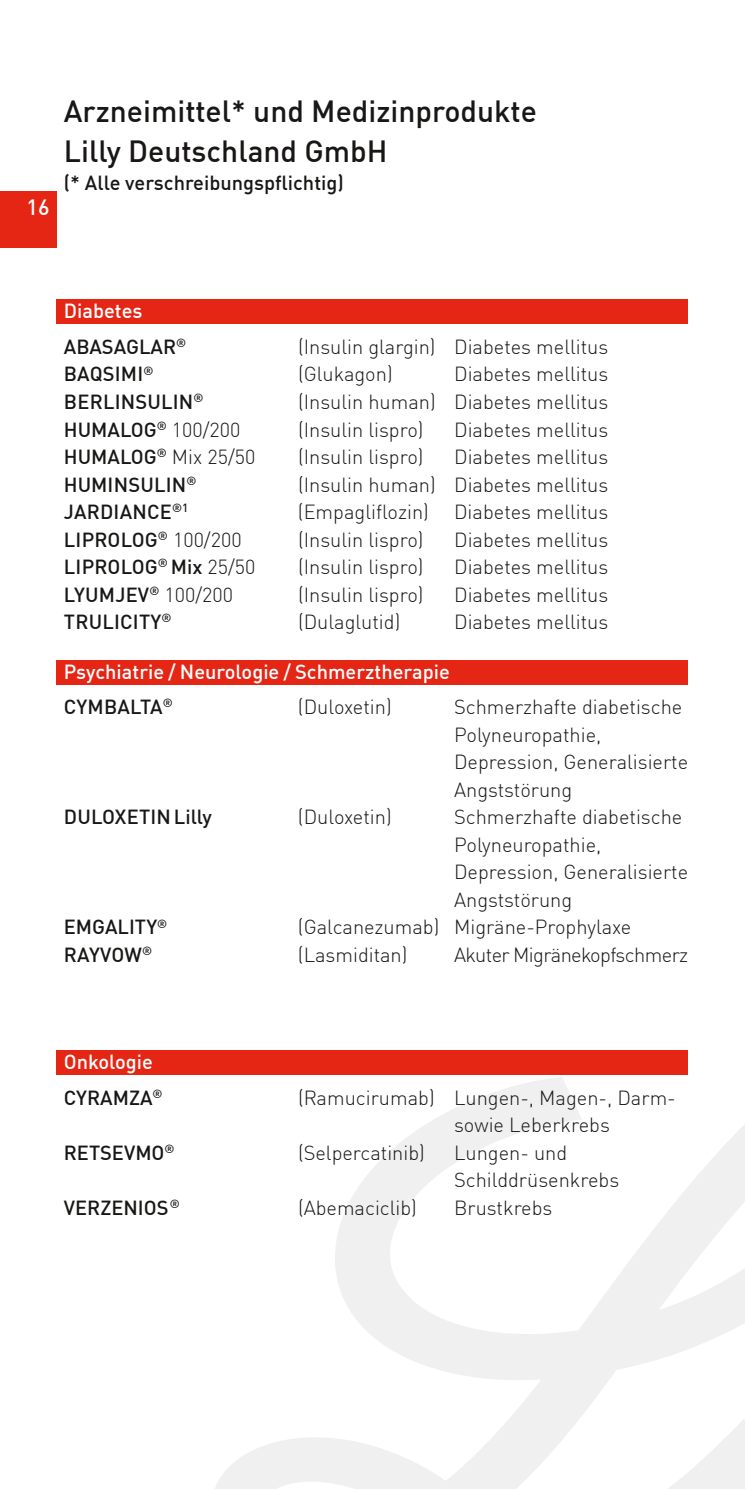
<style>
.page{position:relative;width:745px;height:1489px;background:#fff}
.page>*{position:absolute;margin:0;border:0;box-sizing:border-box;transform-origin:0 0}
.t1{font:500 30px/40px "DIN Pro";color:#181716}
.t2{font:500 21.5px "DIN Pro";color:#fff}
.t3{font:300 20px/27.5px "DIN Pro";color:#181716}
.t4{font:500 20px/35.5px "DIN Pro";color:#181716}
.t5{font:500 20px/34.8px "DIN Pro";color:#fff}
.t6{font:300 20px "DIN Pro";letter-spacing:-.03em;color:#181716}
.s1{color:#fff}
.s2{font-weight:300}
.s3{font-weight:500}
.s4{color:#181716}
</style>
<div class="page">
<div style="left:0;top:191px;width:57px;height:57px;background:#e52615"></div>
<svg style="left:215px;top:1050px;width:529px;height:438px"></svg>
<div style="left:57px;top:660px;width:630px;height:25px;background:#e52615"></div>
<div style="left:57px;top:1050px;width:630px;height:25px;background:#e52615"></div>
<div style="left:57px;top:299px;width:630px;height:25px;background:#e52615"></div>
<p class="t2" style="left:27px;top:191px;width:25px">16</p>
<h1 class="t1" style="left:64px;top:89px;width:474px">Arzneimittel* und Medizinprodukte<br>Lilly Deutschland GmbH</h1>
<p class="t4" style="left:64px;top:163px;width:281px">(* Alle verschreibungspflichtig)</p>
<p class="t4" style="left:64px;top:292px;width:124px"><span class="s1">Diabetes<br></span>ABASAGLAR<sup>®</sup></p>
<p class="t3" style="left:298px;top:332px;width:311px">(Insulin glargin) Diabetes mellitus</p>
<p class="t4" style="left:64px;top:355px;width:91px">BAQSIMI<sup>®</sup></p>
<p class="t3" style="left:298px;top:359px;width:96px">(Glukagon)</p>
<p class="t3" style="left:454px;top:359px;width:156px">Diabetes mellitus</p>
<p class="t4" style="left:64px;top:383px;width:141px">BERLINSULIN<sup>®</sup></p>
<p class="t3" style="left:298px;top:387px;width:311px">(Insulin human) Diabetes mellitus</p>
<p class="t4" style="left:64px;top:410px;width:178px">HUMALOG<sup>®</sup> <span class="s2">100/200</span></p>
<p class="t3" style="left:298px;top:414px;width:127px">(Insulin lispro)</p>
<p class="t3" style="left:454px;top:414px;width:156px">Diabetes mellitus</p>
<p class="t3" style="left:64px;top:442px;width:193px"><span class="s3">HUMALOG</span><sup>®</sup> Mix 25/50</p>
<p class="t3" style="left:298px;top:442px;width:127px">(Insulin lispro)</p>
<p class="t3" style="left:454px;top:442px;width:156px">Diabetes mellitus</p>
<p class="t4" style="left:64px;top:465px;width:134px">HUMINSULIN<sup>®</sup></p>
<p class="t3" style="left:298px;top:469px;width:311px">(Insulin human) Diabetes mellitus</p>
<p class="t4" style="left:64px;top:493px;width:126px">JARDIANCE<sup>®1</sup></p>
<p class="t3" style="left:298px;top:497px;width:132px">(Empagliflozin)</p>
<p class="t3" style="left:454px;top:497px;width:156px">Diabetes mellitus</p>
<p class="t4" style="left:64px;top:520px;width:179px">LIPROLOG<sup>®</sup> <span class="s2">100/200</span></p>
<p class="t3" style="left:298px;top:524px;width:127px">(Insulin lispro)</p>
<p class="t3" style="left:454px;top:524px;width:156px">Diabetes mellitus</p>
<p class="t4" style="left:64px;top:548px;width:193px">LIPROLOG<sup>®</sup> Mix <span class="s2">25/50</span></p>
<p class="t3" style="left:298px;top:552px;width:127px">(Insulin lispro)</p>
<p class="t3" style="left:454px;top:552px;width:156px">Diabetes mellitus</p>
<p class="t4" style="left:64px;top:575px;width:170px">LYUMJEV<sup>®</sup> <span class="s2">100/200</span></p>
<p class="t3" style="left:298px;top:579px;width:127px">(Insulin lispro)</p>
<p class="t3" style="left:454px;top:579px;width:156px">Diabetes mellitus</p>
<p class="t4" style="left:64px;top:603px;width:109px">TRULICITY<sup>®</sup></p>
<p class="t3" style="left:298px;top:607px;width:104px">(Dulaglutid)</p>
<p class="t3" style="left:454px;top:607px;width:156px">Diabetes mellitus</p>
<p class="t5" style="left:64px;top:653px;width:387px">Psychiatrie / Neurologie / Schmerztherapie<br><span class="s4">CYMBALTA</span><sup>®</sup></p>
<p class="t3" style="left:298px;top:691px;width:95px">(Duloxetin)</p>
<p class="t3" style="left:454px;top:691px;width:235px">Schmerzhafte diabetische<br>Polyneuropathie,<br>Depression, Generalisierte<br>Angststörung</p>
<p class="t4" style="left:64px;top:797px;width:149px">DULOXETIN Lilly</p>
<p class="t3" style="left:298px;top:801px;width:95px">(Duloxetin)</p>
<p class="t3" style="left:454px;top:801px;width:235px">Schmerzhafte diabetische<br>Polyneuropathie,<br>Depression, Generalisierte<br>Angststörung</p>
<p class="t4" style="left:64px;top:907px;width:105px">EMGALITY<sup>®</sup></p>
<p class="t3" style="left:298px;top:911px;width:334px">(Galcanezumab) Migräne-Prophylaxe</p>
<p class="t4" style="left:64px;top:935px;width:90px">RAYVOW<sup>®</sup></p>
<p class="t3" style="left:298px;top:939px;width:111px">(Lasmiditan)</p>
<p class="t6" style="left:454px;top:939px;width:235px">Akuter Migränekopfschmerz</p>
<p class="t5" style="left:64px;top:1043px;width:100px;line-height:35.5px">Onkologie<br><span class="s4">CYRAMZA</span><sup>®</sup></p>
<p class="t3" style="left:454px;top:1082px;width:223px;text-indent:-156px">(Ramucirumab) Lungen-, Magen-, Darm&shy;sowie Leberkrebs</p>
<p class="t4" style="left:64px;top:1133px;width:112px">RETSEVMO<sup>®</sup></p>
<p class="t3" style="left:298px;top:1137px;width:128px">(Selpercatinib)</p>
<p class="t3" style="left:454px;top:1137px;width:166px">Lungen- und<br>Schilddrüsenkrebs</p>
<p class="t4" style="left:64px;top:1188px;width:117px">VERZENIOS<sup>®</sup></p>
<p class="t3" style="left:298px;top:1192px;width:120px">(Abemaciclib)</p>
<p class="t3" style="left:454px;top:1192px;width:100px">Brustkrebs</p>
</div>
